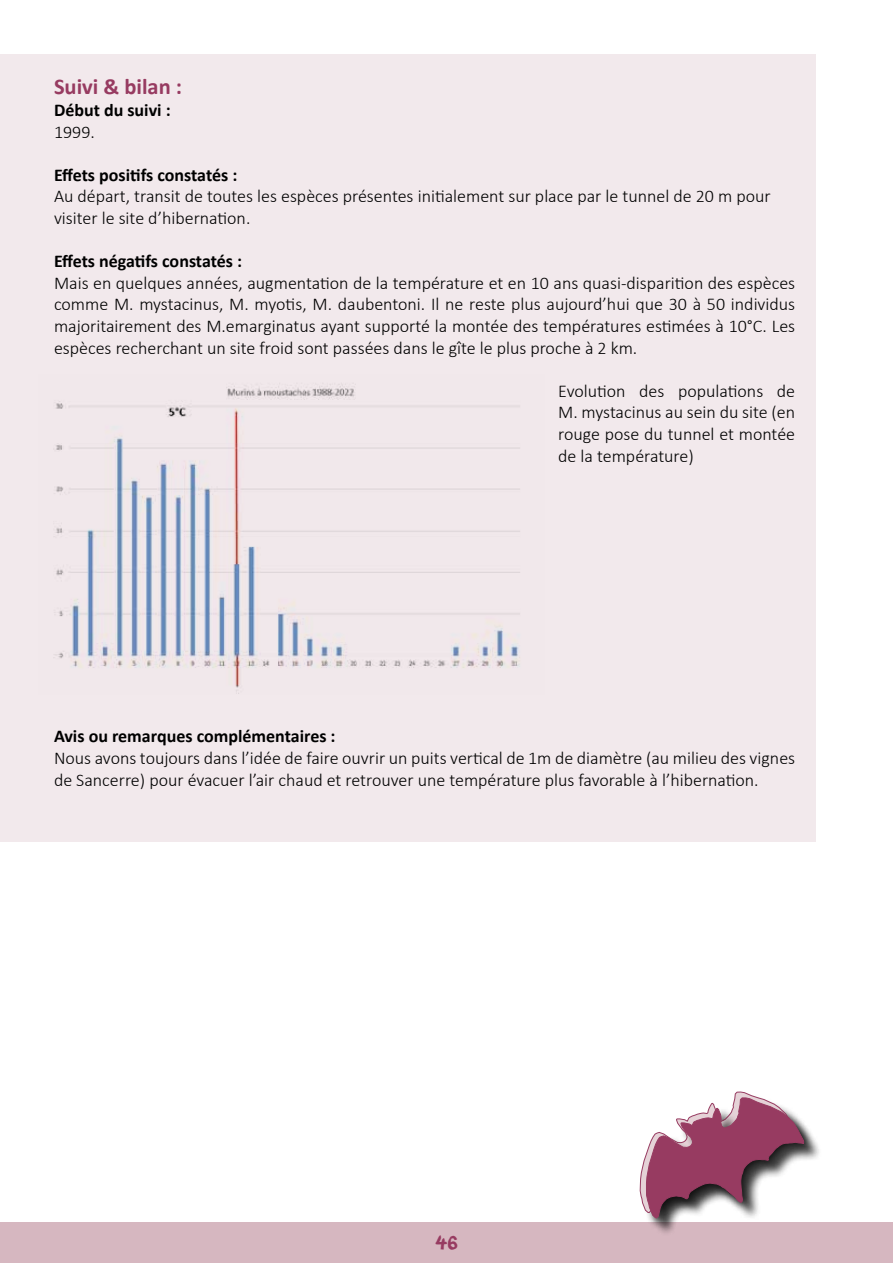
<style>
.page{position:relative;width:893px;height:1263px;background:#fff}
.page>*{position:absolute;margin:0;border:0;box-sizing:border-box;transform-origin:0 0}
.t1{font:700 22.5px "Calibri";color:#973b61}
.t2{font:300 18px/21.6px "Calibri";color:#000}
.t3{font:700 18px "Calibri";color:#000}
.t4{font:18px "DK Liquid Embrace";color:#973b61}
</style>
<div class="page">
<div style="left:0;top:1222px;width:893px;height:41px;background:#d6b7c0"></div>
<div style="left:0;top:54px;width:815px;height:788px;background:#f2e9ec"></div>
<img style="left:53px;top:383px;width:467px;height:311px">
<div style="left:648px;top:1100px;width:174px;height:136px;background:#000;opacity:.75"></div>
<svg style="left:640px;top:1091px;width:164px;height:127px"></svg>
<p class="t1" style="left:54px;top:71px;width:130px">Suivi &amp; bilan :</p>
<p class="t3" style="left:54px;top:97px;width:118px">Début du suivi :</p>
<p class="t2" style="left:54px;top:121px;width:42px">1999.</p>
<p class="t3" style="left:54px;top:162px;width:185px">Effets positifs constatés :</p>
<p class="t2" style="left:54px;top:185px;width:718px">Au départ, transit de toutes les espèces présentes initialement sur place par le tunnel de 20 m pour visiter le site d’hibernation.</p>
<p class="t3" style="left:54px;top:248px;width:190px">Effets négatifs constatés :</p>
<p class="t2" style="left:54px;top:272px;width:743px;text-align:justify">Mais en quelques années, augmentation de la température et en 10 ans quasi-disparition des espèces comme M. mystacinus, M. myotis, M. daubentoni. Il ne reste plus aujourd’hui que 30 à 50 individus majoritairement des M.emarginatus ayant supporté la montée des températures estimées à 10°C. Les espèces recherchant un site froid sont passées dans le gîte le plus proche à 2 km.</p>
<p class="t2" style="left:558px;top:380px;width:238px;text-align:justify">Evolution des populations de M. mystacinus au sein du site (en rouge pose du tunnel et montée de la température)</p>
<p class="t3" style="left:54px;top:724px;width:283px">Avis ou remarques complémentaires :</p>
<p class="t2" style="left:54px;top:747px;width:743px">Nous avons toujours dans l’idée de faire ouvrir un puits vertical de 1m de diamètre (au milieu des vignes de Sancerre) pour évacuer l’air chaud et retrouver une température plus favorable à l’hibernation.</p>
<p class="t4" style="left:435px;top:1229px;width:24px">46</p>
</div>
